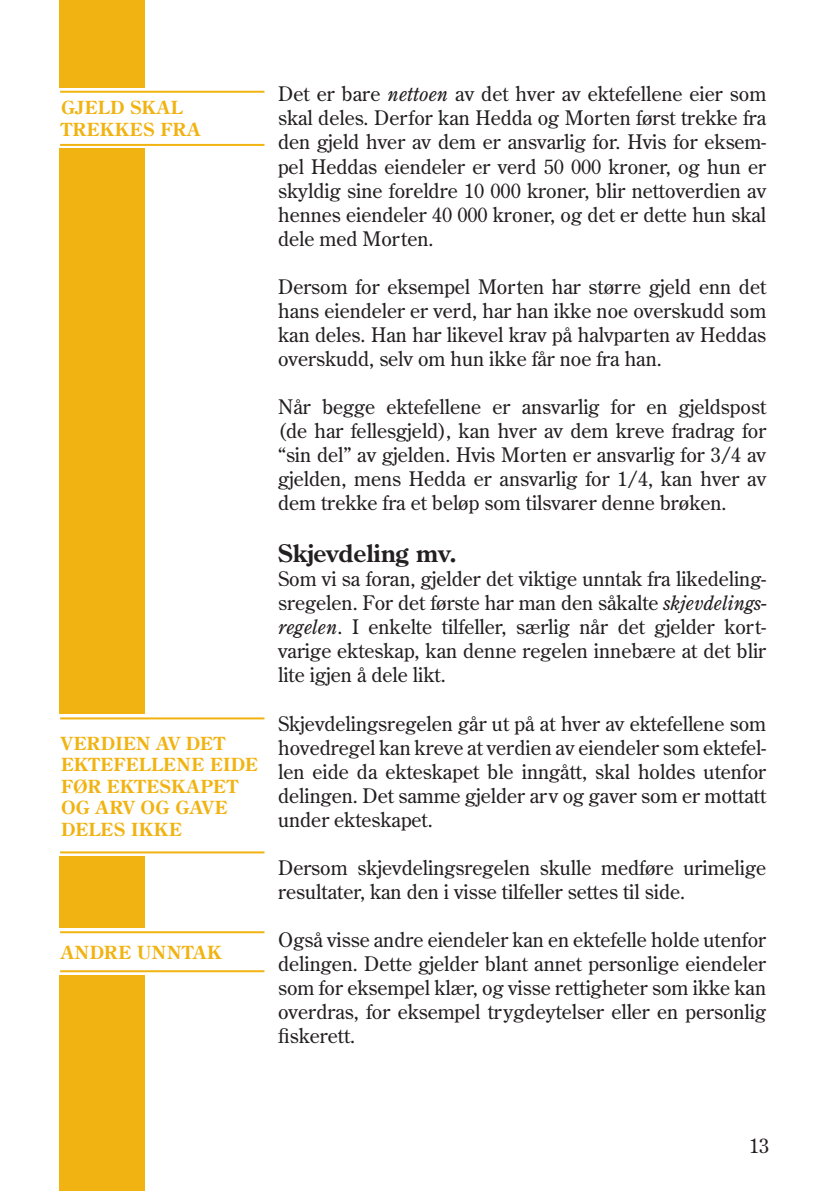
<style>
.page{position:relative;width:840px;height:1191px;background:#fff}
.page>*{position:absolute;margin:0;border:0;box-sizing:border-box;transform-origin:0 0}
.t1{font:700 24px "Century Old Style";color:#231f20}
.t2{font:20px/24px "Century Old Style";color:#231f20;text-align:justify}
.t3{font:700 18px/21.6px "Century Old Style";letter-spacing:.04em;color:#f1b311}
.s1{font-style:italic}
</style>
<div class="page">
<div style="left:60px;top:0;width:85px;height:1191px;background:#f1b311"></div>
<div style="left:55px;top:88px;width:196px;height:59px;background:#fff"></div>
<hr style="left:60px;top:91px;width:204px;height:2px;background:#f1b311">
<hr style="left:60px;top:144px;width:204px;height:2px;background:#f1b311">
<div style="left:55px;top:714px;width:209px;height:142px;background:#fff"></div>
<hr style="left:60px;top:717px;width:204px;height:2px;background:#f1b311">
<hr style="left:60px;top:851px;width:204px;height:2px;background:#f1b311">
<div style="left:55px;top:928px;width:196px;height:47px;background:#fff"></div>
<hr style="left:60px;top:931px;width:204px;height:2px;background:#f1b311">
<hr style="left:60px;top:970px;width:204px;height:2px;background:#f1b311">
<p class="t3" style="left:61px;top:96px;width:140px">GJELD SKAL<br>TREKKES FRA</p>
<p class="t3" style="left:61px;top:731px;width:198px">VERDIEN AV DET<br>EKTEFELLENE EIDE<br>FØR EKTESKAPET<br>OG ARV OG GAVE<br>DELES IKKE</p>
<p class="t3" style="left:61px;top:941px;width:161px">ANDRE UNNTAK</p>
<p class="t2" style="left:278px;top:82px;width:489px">Det er bare <span class="s1">nettoen</span> av det hver av ektefellene eier som skal deles. Derfor kan Hedda og Morten først trekke fra den gjeld hver av dem er ansvarlig for. Hvis for eksem&shy;pel Heddas eiendeler er verd 50 000 kroner, og hun er skyldig sine foreldre 10 000 kroner, blir nettoverdien av hennes eiendeler 40 000 kroner, og det er dette hun skal dele med Morten.</p>
<p class="t2" style="left:278px;top:274px;width:489px">Dersom for eksempel Morten har større gjeld enn det hans eiendeler er verd, har han ikke noe overskudd som kan deles. Han har likevel krav på halvparten av Heddas overskudd, selv om hun ikke får noe fra han.</p>
<p class="t2" style="left:278px;top:394px;width:489px">Når begge ektefellene er ansvarlig for en gjeldspost (de har fellesgjeld), kan hver av dem kreve fradrag for “sin del” av gjelden. Hvis Morten er ansvarlig for 3/4 av gjelden, mens Hedda er ansvarlig for 1/4, kan hver av dem trekke fra et beløp som tilsvarer denne brøken.</p>
<p class="t1" style="left:278px;top:538px;width:180px">Skjevdeling mv.</p>
<p class="t2" style="left:278px;top:566px;width:489px">Som vi sa foran, gjelder det viktige unntak fra likedeling&shy;sregelen. For det første har man den såkalte <span class="s1">skjevdelings&shy;regelen</span>. I enkelte tilfeller, særlig når det gjelder kort&shy;varige ekteskap, kan denne regelen innebære at det blir lite igjen å dele likt.</p>
<p class="t2" style="left:278px;top:710px;width:489px">Skjevdelingsregelen går ut på at hver av ektefellene som hovedregel kan kreve at verdien av eiendeler som ektefel&shy;len eide da ekteskapet ble inngått, skal holdes utenfor delingen. Det samme gjelder arv og gaver som er mottatt under ekteskapet.</p>
<p class="t2" style="left:278px;top:854px;width:489px">Dersom skjevdelingsregelen skulle medføre urimelige resultater, kan den i visse tilfeller settes til side.</p>
<p class="t2" style="left:278px;top:926px;width:489px">Også visse andre eiendeler kan en ektefelle holde utenfor delingen. Dette gjelder blant annet personlige eiendeler som for eksempel klær, og visse rettigheter som ikke kan overdras, for eksempel trygdeytelser eller en personlig fiskerett.</p>
<p class="t2" style="left:748px;top:1133px;width:21px">13</p>
</div>
